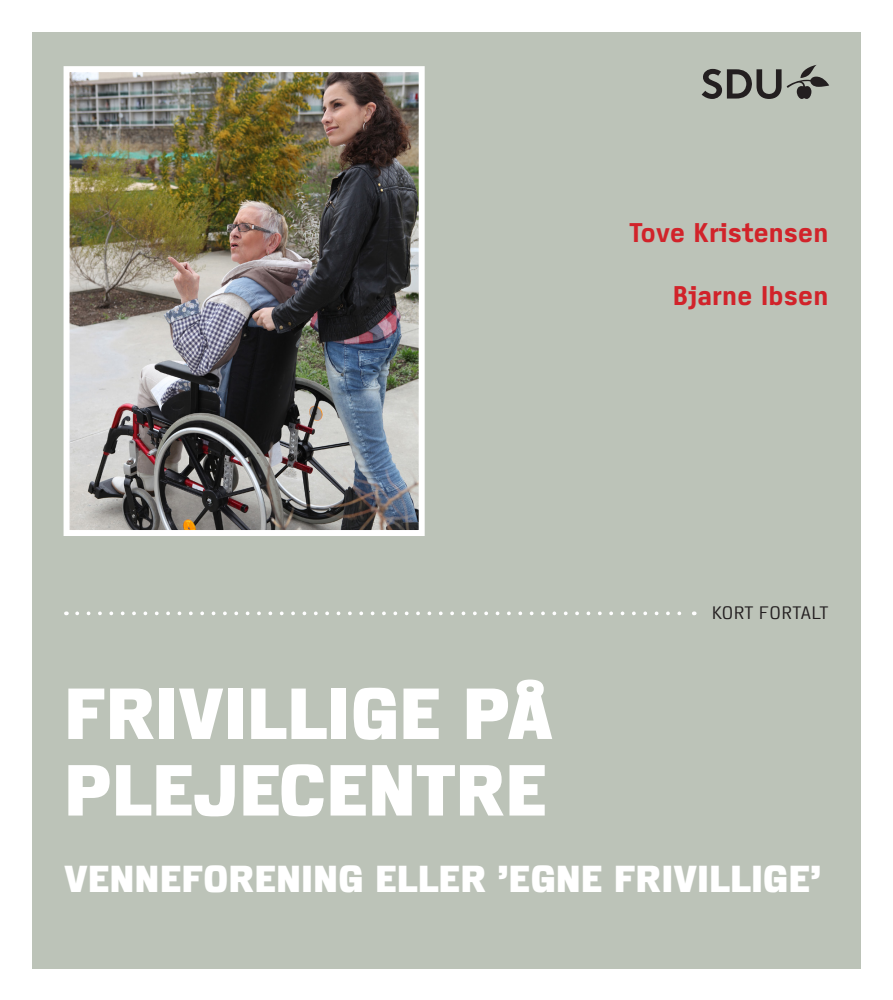
<style>
.page{position:relative;width:893px;height:1000px;background:#fff}
.page>*{position:absolute;margin:0;border:0;box-sizing:border-box;transform-origin:0 0}
.Titel_forside{font:800 72px "Access";color:#fff}
.Titel_forside-2{font:800 37.5px "Access";color:#fff}
.Undertitel_forside{font:700 27px "Access";color:#d1232a}
.Kort_fortalt{font:18px "Access";letter-spacing:.02em;color:#231f20}
</style>
<div class="page">
<div style="left:32px;top:32px;width:828px;height:935px;background:#bcc3b8"></div>
<svg style="left:77px;top:611px;width:605px;height:4px"></svg>
<img style="left:71px;top:73px;width:347px;height:456px">
<div style="left:64px;top:66px;width:361px;height:470px;border:6px solid #fff"></div>
<svg style="left:702px;top:65px;width:127px;height:34px"></svg>
<p class="Undertitel_forside" style="left:629px;top:218px;width:200px">Tove Kristensen</p>
<p class="Undertitel_forside" style="left:673px;top:281px;width:157px">Bjarne Ibsen</p>
<p class="Titel_forside" style="left:64px;top:674px;width:490px">FRIVILLIGE PÅ</p>
<p class="Titel_forside" style="left:64px;top:750px;width:484px">PLEJECENTRE</p>
<p class="Kort_fortalt" style="left:712px;top:603px;width:118px">KORT FORTALT</p>
<p class="Titel_forside-2" style="left:64px;top:858px;width:759px">VENNEFORENING ELLER ’EGNE FRIVILLIGE’</p>
</div>
